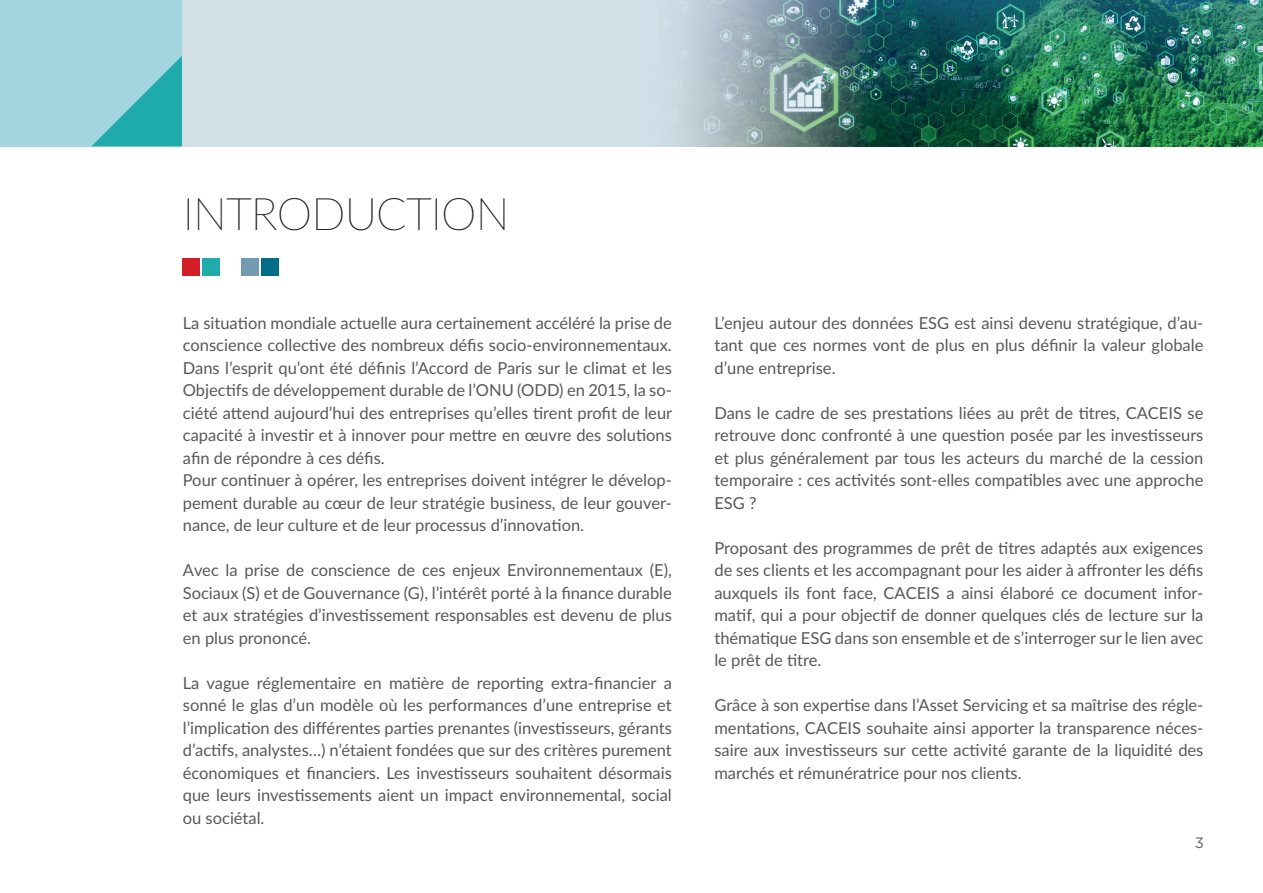
<style>
.page{position:relative;width:1263px;height:893px;background:#fff}
.page>*{position:absolute;margin:0;border:0;box-sizing:border-box;transform-origin:0 0}
.t1{font:100 45px "Lato Latin";letter-spacing:-.02em;color:#231f20}
.t2{font:16.5px/22.5px "Lato Latin";color:#57585a;text-align:justify}
.t3{font:15px "Gotham";color:#5f5f62}
</style>
<div class="page">
<div style="left:0;top:0;width:183px;height:146px;background:#a2d5df"></div>
<svg style="left:92px;top:55px;width:91px;height:91px"></svg>
<div style="left:183px;top:0;width:1080px;height:146px;background:#d1dfe7"></div>
<div style="left:202px;top:258px;width:18px;height:18px;background:#21acac"></div>
<div style="left:183px;top:258px;width:17px;height:18px;background:#d41f28"></div>
<div style="left:242px;top:258px;width:17px;height:18px;background:#729bb1"></div>
<div style="left:261px;top:258px;width:17px;height:18px;background:#016d8a"></div>
<img style="left:681px;top:0;width:582px;height:146px">
<h1 class="t1" style="left:183px;top:188px;width:328px">INTRODUCTION</h1>
<p class="t2" style="left:183px;top:311px;width:491px;text-align:left">La situation mondiale actuelle aura certainement accéléré la prise de conscience collective des nombreux défis socio-environnementaux.<br>Dans l’esprit qu’ont été définis l’Accord de Paris sur le climat et les Objectifs de développement durable de l’ONU (ODD) en 2015, la so&shy;ciété attend aujourd’hui des entreprises qu’elles tirent profit de leur capacité à investir et à innover pour mettre en œuvre des solutions afin de répondre à ces défis.<br>Pour continuer à opérer, les entreprises doivent intégrer le dévelop&shy;pement durable au cœur de leur stratégie business, de leur gouver&shy;nance, de leur culture et de leur processus d’innovation.</p>
<p class="t2" style="left:183px;top:559px;width:490px">Avec la prise de conscience de ces enjeux Environnementaux (E), Sociaux (S) et de Gouvernance (G), l’intérêt porté à la finance durable et aux stratégies d’investissement responsables est devenu de plus en plus prononcé.</p>
<p class="t2" style="left:183px;top:671px;width:490px">La vague réglementaire en matière de reporting extra-financier a sonné le glas d’un modèle où les performances d’une entreprise et l’implication des différentes parties prenantes (investisseurs, gérants d’actifs, analystes…) n’étaient fondées que sur des critères purement économiques et financiers. Les investisseurs souhaitent désormais que leurs investissements aient un impact environnemental, social ou sociétal.</p>
<p class="t2" style="left:714px;top:311px;width:490px">L’enjeu autour des données ESG est ainsi devenu stratégique, d’au&shy;tant que ces normes vont de plus en plus définir la valeur globale d’une entreprise.</p>
<p class="t2" style="left:714px;top:401px;width:490px">Dans le cadre de ses prestations liées au prêt de titres, CACEIS se retrouve donc confronté à une question posée par les investisseurs et plus généralement par tous les acteurs du marché de la cession temporaire : ces activités sont-elles compatibles avec une approche ESG ?</p>
<p class="t2" style="left:714px;top:536px;width:490px">Proposant des programmes de prêt de titres adaptés aux exigences de ses clients et les accompagnant pour les aider à affronter les défis auxquels ils font face, CACEIS a ainsi élaboré ce document infor&shy;matif, qui a pour objectif de donner quelques clés de lecture sur la thématique ESG dans son ensemble et de s’interroger sur le lien avec le prêt de titre.</p>
<p class="t2" style="left:714px;top:694px;width:490px">Grâce à son expertise dans l’Asset Servicing et sa maîtrise des régle&shy;mentations, CACEIS souhaite ainsi apporter la transparence néces&shy;saire aux investisseurs sur cette activité garante de la liquidité des marchés et rémunératrice pour nos clients.</p>
<p class="t3" style="left:1195px;top:833px;width:11px">3</p>
</div>
